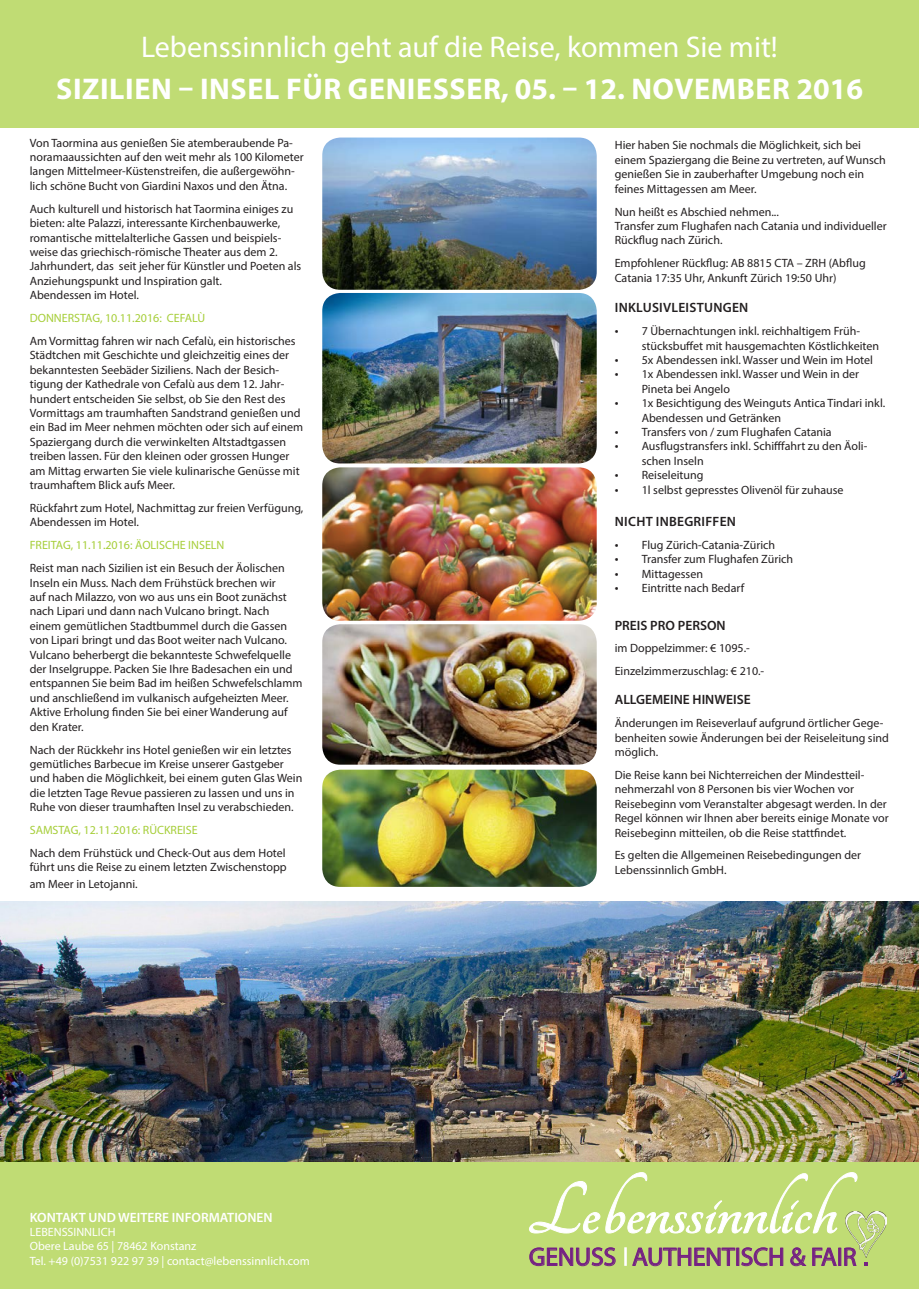
<style>
.page{position:relative;width:919px;height:1289px;background:#fff}
.page>*{position:absolute;margin:0;border:0;box-sizing:border-box;transform-origin:0 0}
.t1{font:700 79.95px "Tangerine";color:#fff}
.t2{font:700 30px "Myriad Pro";letter-spacing:.02em;color:#fff}
.t3{font:30px "Myriad Pro";color:#fff}
.t4{font:25.5px "Myriad Pro";letter-spacing:-.005em;color:#752183}
.Absatzformat_1{font:600 13.5px "Myriad Pro";letter-spacing:.02em;color:#231f20}
.Absatzformat_1-2{font:600 13.5px "Myriad Pro";color:#231f20}
.t5{font:600 13.5px "Myriad Pro";color:#fff}
.Absatzformat_2{font:12px/14.4px "Myriad Pro";color:#231f20}
.Absatzformat_2-2{font:12px "Myriad Pro";color:#a6ce39}
.t6{font:12px "Myriad Pro";color:#fff}
.s1{font-size:13.5px}
</style>
<div class="page">
<div style="left:0;top:0;width:918px;height:128px;background:#c0dc74"></div>
<div style="left:0;top:1161px;width:918px;height:127px;background:#c0dc74"></div>
<svg style="left:529px;top:1247px;width:86px;height:18px"></svg>
<svg style="left:632px;top:1247px;width:103px;height:18px"></svg>
<div style="left:736px;top:1247px;width:3px;height:18px;border:1px solid #752183"></div>
<svg style="left:741px;top:1247px;width:42px;height:18px"></svg>
<svg style="left:790px;top:1247px;width:15px;height:18px"></svg>
<svg style="left:812px;top:1247px;width:24px;height:18px"></svg>
<div style="left:838px;top:1247px;width:3px;height:18px;border:1px solid #752183"></div>
<svg style="left:844px;top:1248px;width:12px;height:17px"></svg>
<svg style="left:624px;top:1247px;width:2px;height:18px"></svg>
<svg style="left:529px;top:1172px;width:329px;height:62px"></svg>
<img style="left:845px;top:1211px;width:41px;height:46px">
<img style="left:0;top:901px;width:918px;height:260px">
<img style="left:322px;top:467px;width:274px;height:153px">
<img style="left:322px;top:293px;width:274px;height:170px">
<img style="left:322px;top:624px;width:274px;height:140px">
<img style="left:322px;top:137px;width:274px;height:153px">
<img style="left:322px;top:769px;width:274px;height:117px">
<p class="t3" style="left:141px;top:28px;width:638px">Lebenssinnlich geht auf die Reise, kommen Sie mit!</p>
<p class="t2" style="left:56px;top:69px;width:808px">SIZILIEN – INSEL FÜR GENIESSER, 05. – 12. NOVEMBER 2016</p>
<p class="Absatzformat_2" style="left:30px;top:135px;width:275px">Von Taormina aus genießen Sie atemberaubende Pa&shy;noramaaussichten auf den weit mehr als 100 Kilometer langen Mittelmeer-Küstenstreifen, die außergewöhn&shy;lich schöne Bucht von Giardini Naxos und den Ätna.</p>
<p class="Absatzformat_2" style="left:30px;top:201px;width:273px">Auch kulturell und historisch hat Taormina einiges zu bieten: alte Palazzi, interessante Kirchenbauwerke, romantische mittelalterliche Gassen und beispiels&shy;weise das griechisch-römische Theater aus dem 2.<br>Jahrhundert, das seit jeher für Künstler und Poeten als Anziehungspunkt und Inspiration galt.<br>Abendessen im Hotel.</p>
<p class="Absatzformat_2-2" style="left:30px;top:310px;width:177px">DONNERSTAG, 10.11.2016: CEFALÙ</p>
<p class="Absatzformat_2" style="left:30px;top:333px;width:275px">Am Vormittag fahren wir nach Cefalù, ein historisches Städtchen mit Geschichte und gleichzeitig eines der bekanntesten Seebäder Siziliens. Nach der Besich&shy;tigung der Kathedrale von Cefalù aus dem 12. Jahr&shy;hundert entscheiden Sie selbst, ob Sie den Rest des Vormittags am traumhaften Sandstrand genießen und ein Bad im Meer nehmen möchten oder sich auf einem Spaziergang durch die verwinkelten Altstadtgassen treiben lassen. Für den kleinen oder grossen Hunger am Mittag erwarten Sie viele kulinarische Genüsse mit traumhaftem Blick aufs Meer.</p>
<p class="Absatzformat_2" style="left:30px;top:500px;width:275px">Rückfahrt zum Hotel, Nachmittag zur freien Verfügung,<br>Abendessen im Hotel.</p>
<p class="Absatzformat_2-2" style="left:30px;top:538px;width:196px">FREITAG, 11.11.2016: ÄOLISCHE INSELN</p>
<p class="Absatzformat_2" style="left:30px;top:561px;width:274px">Reist man nach Sizilien ist ein Besuch der Äolischen Inseln ein Muss. Nach dem Frühstück brechen wir<br>auf nach Milazzo, von wo aus uns ein Boot zunächst nach Lipari und dann nach Vulcano bringt. Nach einem gemütlichen Stadtbummel durch die Gassen von Lipari bringt und das Boot weiter nach Vulcano.<br>Vulcano beherbergt die bekannteste Schwefelquelle der Inselgruppe. Packen Sie Ihre Badesachen ein und entspannen Sie beim Bad im heißen Schwefelschlamm und anschließend im vulkanisch aufgeheizten Meer.<br>Aktive Erholung finden Sie bei einer Wanderung auf den Krater.</p>
<p class="Absatzformat_2" style="left:30px;top:742px;width:274px">Nach der Rückkehr ins Hotel genießen wir ein letztes gemütliches Barbecue im Kreise unserer Gastgeber und haben die Möglichkeit, bei einem guten Glas Wein die letzten Tage Revue passieren zu lassen und uns in Ruhe von dieser traumhaften Insel zu verabschieden.</p>
<p class="Absatzformat_2-2" style="left:30px;top:822px;width:169px">SAMSTAG, 12.11.2016: RÜCKREISE</p>
<p class="Absatzformat_2" style="left:30px;top:845px;width:258px">Nach dem Frühstück und Check-Out aus dem Hotel führt uns die Reise zu einem letzten Zwischenstopp</p>
<p class="Absatzformat_2" style="left:30px;top:876px;width:109px">am Meer in Letojanni.</p>
<p class="Absatzformat_2" style="left:614px;top:138px;width:273px">Hier haben Sie nochmals die Möglichkeit, sich bei einem Spaziergang die Beine zu vertreten, auf Wunsch genießen Sie in zauberhafter Umgebung noch ein feines Mittagessen am Meer.</p>
<p class="Absatzformat_2" style="left:614px;top:204px;width:273px">Nun heißt es Abschied nehmen...<br>Transfer zum Flughafen nach Catania und individueller<br>Rückflug nach Zürich.</p>
<p class="Absatzformat_2" style="left:614px;top:256px;width:252px">Empfohlener Rückflug: AB 8815 CTA – ZRH (Abflug<br>Catania 17:35 Uhr, Ankunft Zürich 19:50 Uhr)</p>
<p class="Absatzformat_1" style="left:614px;top:299px;width:135px">INKLUSIVLEISTUNGEN</p>
<p class="Absatzformat_2" style="left:641px;top:324px;width:239px;text-indent:-27px"><span class="s1">•</span> 7 Übernachtungen inkl. reichhaltigem Früh&shy;stücksbuffet mit hausgemachten Köstlichkeiten</p>
<p class="Absatzformat_2" style="left:614px;top:352px;width:260px"><span class="s1">•</span> 5x Abendessen inkl. Wasser und Wein im Hotel</p>
<p class="Absatzformat_2" style="left:641px;top:367px;width:219px;text-indent:-27px"><span class="s1">•</span> 1x Abendessen inkl. Wasser und Wein in der<br>Pineta bei Angelo</p>
<p class="Absatzformat_2" style="left:641px;top:396px;width:245px;text-indent:-27px"><span class="s1">•</span> 1x Besichtigung des Weinguts Antica Tindari inkl.<br>Abendessen und Getränken</p>
<p class="Absatzformat_2" style="left:614px;top:424px;width:218px"><span class="s1">•</span> Transfers von / zum Flughafen Catania</p>
<p class="Absatzformat_2" style="left:641px;top:439px;width:227px;text-indent:-27px"><span class="s1">•</span> Ausflugstransfers inkl. Schifffahrt zu den Äoli&shy;schen Inseln</p>
<p class="Absatzformat_2" style="left:614px;top:468px;width:90px"><span class="s1">•</span> Reiseleitung</p>
<p class="Absatzformat_2" style="left:614px;top:482px;width:230px"><span class="s1">•</span> 1l selbst gepresstes Olivenöl für zuhause</p>
<p class="Absatzformat_1" style="left:614px;top:513px;width:123px">NICHT INBEGRIFFEN</p>
<p class="Absatzformat_2" style="left:614px;top:537px;width:162px"><span class="s1">•</span> Flug Zürich-Catania-Zürich</p>
<p class="Absatzformat_2" style="left:614px;top:552px;width:180px"><span class="s1">•</span> Transfer zum Flughafen Zürich</p>
<p class="Absatzformat_2" style="left:614px;top:566px;width:90px"><span class="s1">•</span> Mittagessen</p>
<p class="Absatzformat_2" style="left:614px;top:581px;width:131px"><span class="s1">•</span> Eintritte nach Bedarf</p>
<p class="Absatzformat_1-2" style="left:614px;top:616px;width:112px">PREIS PRO PERSON</p>
<p class="Absatzformat_2" style="left:614px;top:641px;width:137px">im Doppelzimmer: € 1095.-</p>
<p class="Absatzformat_2" style="left:614px;top:664px;width:151px">Einzelzimmerzuschlag: € 210.-</p>
<p class="Absatzformat_1-2" style="left:614px;top:691px;width:137px">ALLGEMEINE HINWEISE</p>
<p class="Absatzformat_2" style="left:614px;top:715px;width:276px">Änderungen im Reiseverlauf aufgrund örtlicher Gege&shy;benheiten sowie Änderungen bei der Reiseleitung sind möglich.</p>
<p class="Absatzformat_2" style="left:614px;top:767px;width:275px">Die Reise kann bei Nichterreichen der Mindestteil&shy;nehmerzahl von 8 Personen bis vier Wochen vor Reisebeginn vom Veranstalter abgesagt werden. In der Regel können wir Ihnen aber bereits einige Monate vor Reisebeginn mitteilen, ob die Reise stattfindet.</p>
<p class="Absatzformat_2" style="left:614px;top:848px;width:248px">Es gelten die Allgemeinen Reisebedingungen der<br>Lebenssinnlich GmbH.</p>
<p class="t5" style="left:30px;top:1208px;width:244px">KONTAKT UND WEITERE INFORMATIONEN</p>
<p class="t6" style="left:30px;top:1224px;width:87px">LEBENSSINNLICH</p>
<p class="t6" style="left:30px;top:1238px;width:168px">Obere Laube 65 | 78462 Konstanz</p>
<p class="t6" style="left:30px;top:1253px;width:281px">Tel. +49 (0)7531 922 97 39 | contact@lebenssinnlich.com</p>
<p class="t1" style="left:527px;top:1171px;width:312px">Lebenssinnlich</p>
<p class="t4" style="left:529px;top:1241px;width:329px">GENUSS AUTHENTISCH &amp; FAIR</p>
</div>
